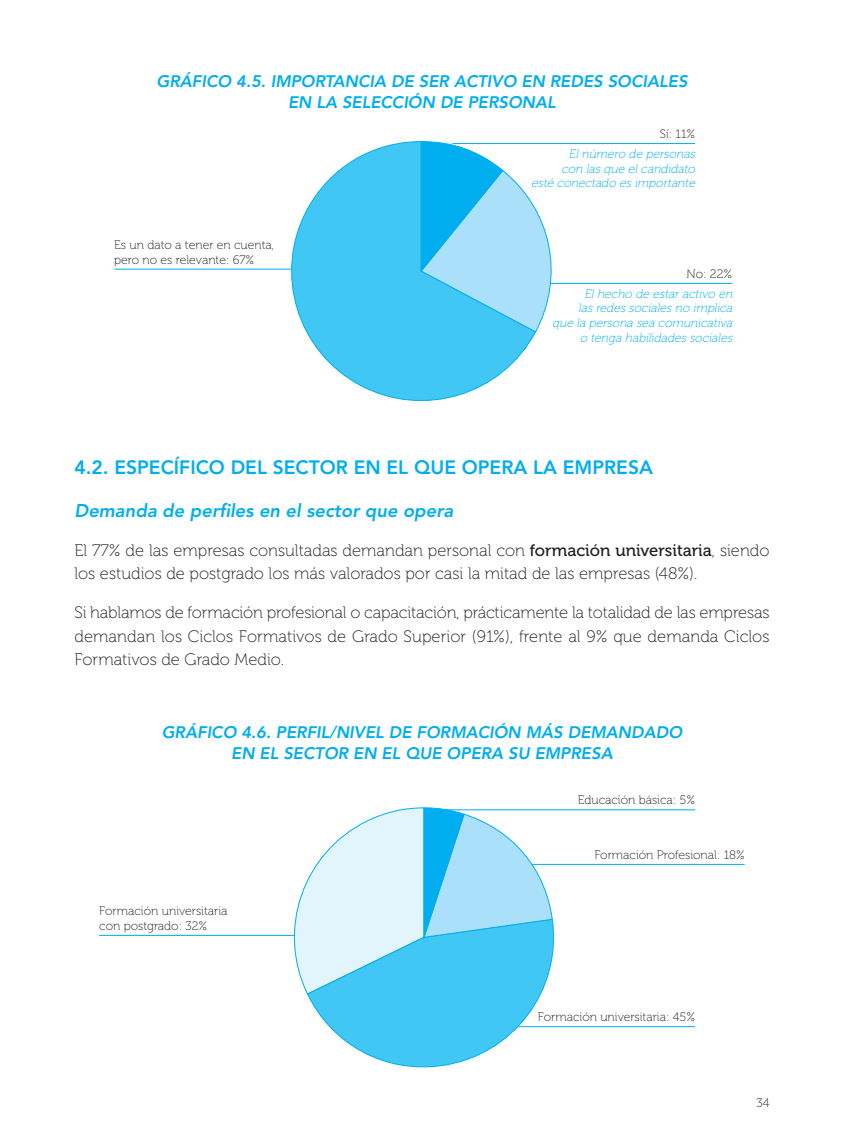
<style>
.page{position:relative;width:844px;height:1141px;background:#fff}
.page>*{position:absolute;margin:0;border:0;box-sizing:border-box;transform-origin:0 0}
.t1{font:800 19.25px "Avenir LT Std";color:#00aeef}
.t2{font:italic 800 18.38px "Avenir LT Std";letter-spacing:.01em;color:#00aeef}
.t3{font:16.62px/23.6px "Museo 100";color:#231f20}
.t4{font:italic 800 16.62px/21px "Avenir LT Std";color:#00aeef;text-align:center}
.t5{font:12.25px/14.7px "Museo 100";color:#231f20}
.t6{font:italic 12.25px/14.7px "Museo 100";color:#00aeef;text-align:right}
.s1{font-family:"Museo 500"}
</style>
<div class="page">
<hr style="left:452px;top:143px;width:242px;height:1px;background:#00aeef">
<hr style="left:114px;top:269px;width:177px;height:1px;background:#00aeef">
<hr style="left:551px;top:283px;width:181px;height:1px;background:#00aeef">
<svg style="left:273px;top:141px;width:263px;height:260px"></svg>
<svg style="left:420px;top:141px;width:145px;height:192px"></svg>
<hr style="left:445px;top:809px;width:249px;height:1px;background:#00aeef">
<hr style="left:524px;top:864px;width:220px;height:1px;background:#00aeef">
<hr style="left:99px;top:935px;width:203px;height:1px;background:#00aeef">
<hr style="left:510px;top:1026px;width:184px;height:1px;background:#00aeef">
<svg style="left:307px;top:921px;width:255px;height:147px"></svg>
<svg style="left:276px;top:807px;width:277px;height:188px"></svg>
<p class="t4" style="left:156px;top:72px;width:532px">GRÁFICO 4.5. IMPORTANCIA DE SER ACTIVO EN REDES SOCIALES<br>EN LA SELECCIÓN DE PERSONAL</p>
<p class="t5" style="left:659px;top:128px;width:37px">Sí: 11%</p>
<p class="t6" style="left:531px;top:147px;width:168px">El número de personas<br>con las que el candidato<br>esté conectado es importante</p>
<p class="t5" style="left:114px;top:239px;width:161px">Es un dato a tener en cuenta, pero no es relevante: 67%</p>
<p class="t5" style="left:686px;top:268px;width:47px">No: 22%</p>
<p class="t6" style="left:552px;top:287px;width:184px">El hecho de estar activo en<br>las redes sociales no implica que la persona sea comunicativa o tenga habilidades sociales</p>
<p class="t1" style="left:74px;top:459px;width:580px">4.2. ESPECÍFICO DEL SECTOR EN EL QUE OPERA LA EMPRESA</p>
<p class="t2" style="left:74px;top:503px;width:380px">DEMANDA DE PERFILES EN EL SECTOR QUE OPERA</p>
<p class="t3" style="left:74px;top:540px;width:696px">El 77% de las empresas consultadas demandan personal con <span class="s1">formación universitaria</span>, siendo los estudios de postgrado los más valorados por casi la mitad de las empresas (48%).</p>
<p class="t3" style="left:74px;top:602px;width:696px;text-align:justify">Si hablamos de formación profesional o capacitación, prácticamente la totalidad de las empresas demandan los Ciclos Formativos de Grado Superior (91%), frente al 9% que demanda Ciclos Formativos de Grado Medio.</p>
<p class="t4" style="left:162px;top:723px;width:522px">GRÁFICO 4.6. PERFIL/NIVEL DE FORMACIÓN MÁS DEMANDADO<br>EN EL SECTOR EN EL QUE OPERA SU EMPRESA</p>
<p class="t5" style="left:577px;top:794px;width:119px">Educación básica: 5%</p>
<p class="t5" style="left:99px;top:905px;width:130px">Formación universitaria con postgrado: 32%</p>
<p class="t5" style="left:594px;top:849px;width:152px">Formación Profesional: 18%</p>
<p class="t5" style="left:537px;top:1011px;width:159px">Formación universitaria: 45%</p>
<p class="t5" style="left:756px;top:1096px;width:15px">34</p>
</div>
